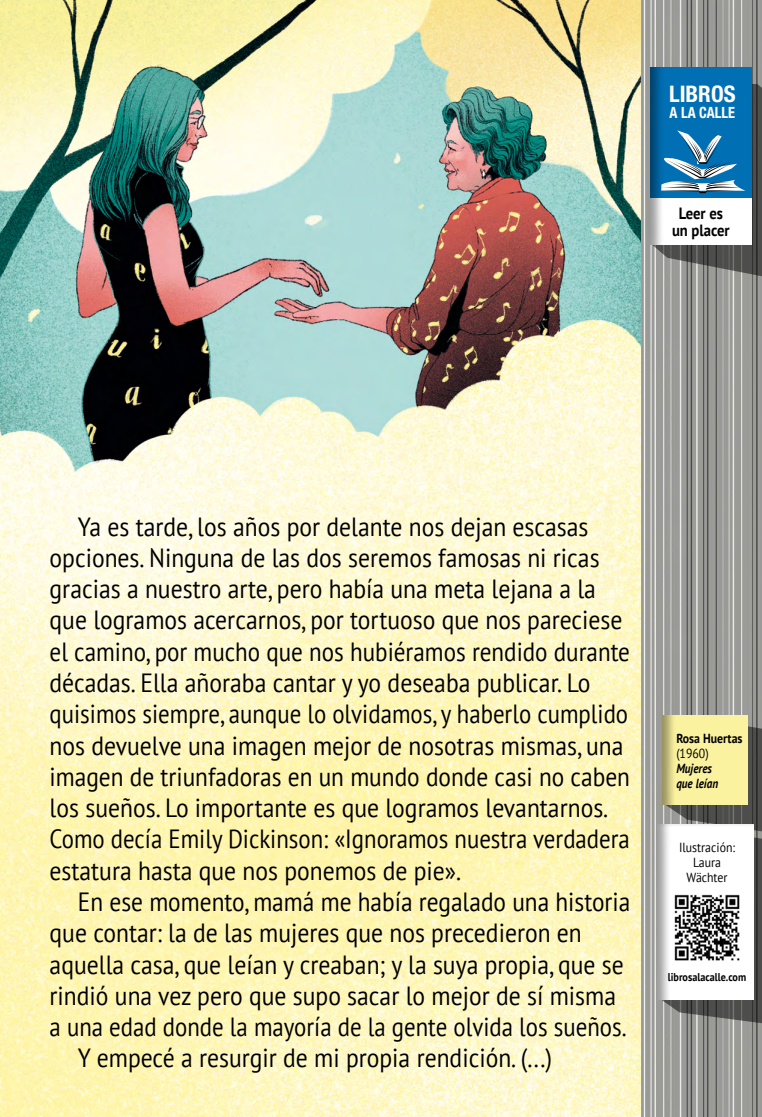
<style>
.page{position:relative;width:762px;height:1117px;background:#fff}
.page>*{position:absolute;margin:0;border:0;box-sizing:border-box;transform-origin:0 0}
.t1{font:26.25px/31.2px "PT Sans";color:#000;scale:.9 1}
.t2{font:26.25px "PT Sans";color:#000;scale:.87 1}
.t3{font:26.25px "PT Sans";color:#000;scale:.89 1}
.t4{font:700 condensed 22.88px "Helvetica Neue";color:#fff}
.t5{font:700 16.25px/16.2px "PT Sans";color:#000;text-align:center;scale:.9 1}
.t6{font:700 condensed 15.5px "Helvetica Neue";color:#fff;scale:.93 1}
.t7{font:13.12px/15px "PT Sans";color:#000;text-align:center;scale:.9 1}
.t8{font:italic 700 13.12px/15px "PT Sans";color:#000;scale:.85 1}
.t9{font:700 13.12px "PT Sans";color:#000;scale:.9 1}
.t10{font:700 11.25px "PT Sans";color:#000;scale:.9 1}
</style>
<div class="page">
<img style="left:0;top:0;width:641px;height:1116px">
<img style="left:641px;top:0;width:121px;height:1116px">
<svg style="left:652px;top:83px;width:110px;height:195px;background:#626564"></svg>
<div style="left:650px;top:67px;width:101px;height:177px;background:#000;opacity:.4"></div>
<div style="left:663px;top:715px;width:85px;height:89px;background:#000;opacity:.4"></div>
<svg style="left:659px;top:725px;width:103px;height:299px;background:#aba77f"></svg>
<div style="left:657px;top:824px;width:96px;height:175px;background:#000;opacity:.4"></div>
<img style="left:671px;top:891px;width:71px;height:71px">
<p class="t4" style="left:669px;top:80px;width:68px">LIBROS</p>
<p class="t6" style="left:669px;top:103px;width:72px">A LA CALLE</p>
<p class="t5" style="left:672px;top:205px;width:66px">Leer es un placer</p>
<p class="t1" style="left:50px;top:510px;width:646px;text-indent:28px">Ya es tarde, los años por delante nos dejan escasas opciones. Ninguna de las dos seremos famosas ni ricas gracias a nuestro arte, pero había una meta lejana a la que logramos acercarnos, por tortuoso que nos pareciese el camino, por mucho que nos hubiéramos rendido durante décadas. Ella añoraba cantar y yo deseaba publicar. Lo quisimos siempre, aunque lo olvidamos, y haberlo cumplido nos devuelve una imagen mejor de nosotras mismas, una imagen de triunfadoras en un mundo donde casi no caben los sueños. Lo importante es que logramos levantarnos.<br>Como decía Emily Dickinson: «Ignoramos nuestra verdadera estatura hasta que nos ponemos de pie».</p>
<p class="t3" style="left:78px;top:884px;width:622px">En ese momento, mamá me había regalado una historia</p>
<p class="t1" style="left:50px;top:916px;width:593px">que contar: la de las mujeres que nos precedieron en</p>
<p class="t1" style="left:50px;top:947px;width:639px">aquella casa, que leían y creaban; y la suya propia, que se</p>
<p class="t1" style="left:50px;top:979px;width:631px">rindió una vez pero que supo sacar lo mejor de sí misma</p>
<p class="t2" style="left:50px;top:1009px;width:665px">a una edad donde la mayoría de la gente olvida los sueños.</p>
<p class="t1" style="left:78px;top:1041px;width:528px">Y empecé a resurgir de mi propia rendición. (...)</p>
<p class="t9" style="left:676px;top:729px;width:75px">Rosa Huertas</p>
<p class="t7" style="left:676px;top:745px;width:37px">(1960)</p>
<p class="t8" style="left:676px;top:760px;width:51px">Mujeres que leían</p>
<p class="t7" style="left:679px;top:839px;width:64px">Ilustración:<br>Laura<br>Wächter</p>
<p class="t10" style="left:668px;top:969px;width:88px">librosalacalle.com</p>
</div>
